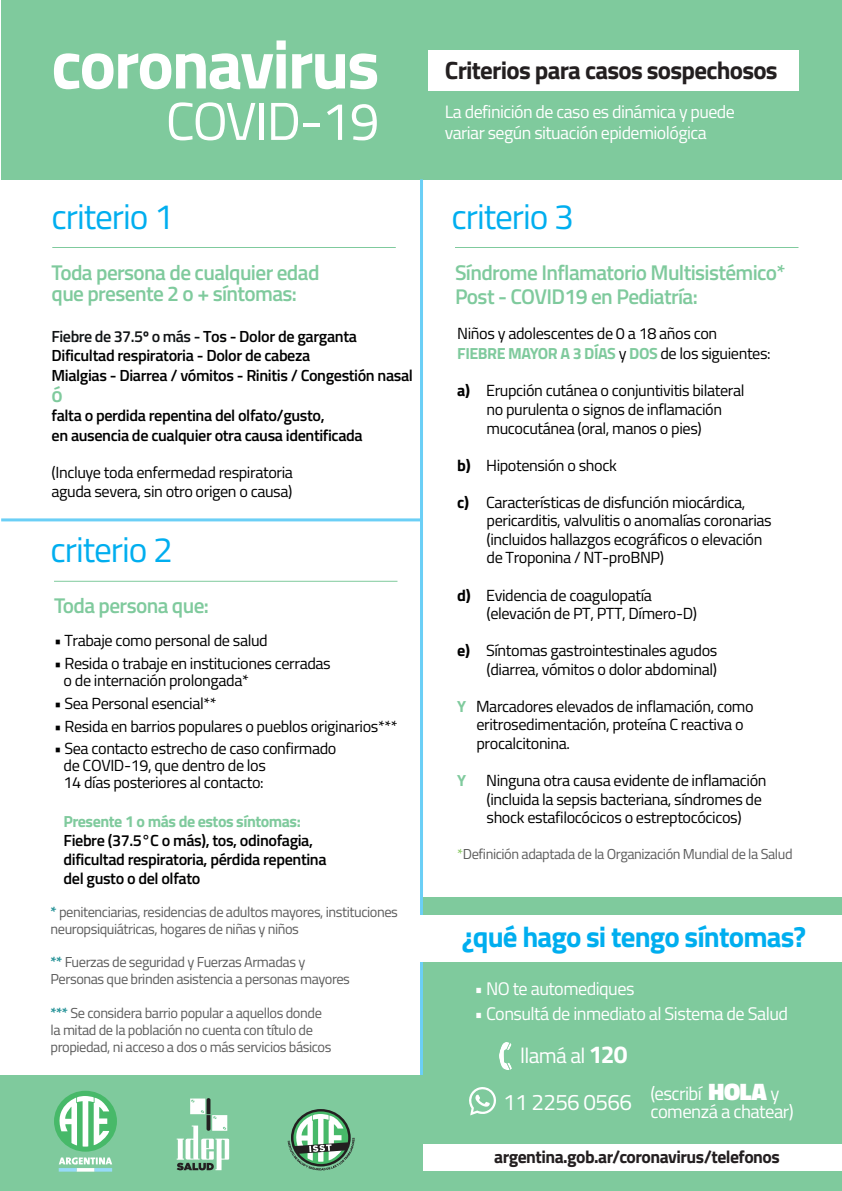
<style>
.page{position:relative;width:842px;height:1191px;background:#fff}
.page>*{position:absolute;margin:0;border:0;box-sizing:border-box;transform-origin:0 0}
.t1{font:700 68.5px "Titillium Web";letter-spacing:-.03em;color:#fff}
.t2{font:53.4px "Titillium Web";letter-spacing:-.03em;color:#fff}
.t3{font:35.4px "Titillium Web";letter-spacing:-.03em;color:#00aeef}
.t4{font:700 29px "Titillium Web";letter-spacing:-.03em;color:#00aeef}
.t5{font:700 25px "Titillium Web";letter-spacing:-.03em;color:#231f20}
.t6{font:22.5px "Titillium Web";letter-spacing:-.03em;color:#fff}
.t7{font:21.4px "Titillium Web";letter-spacing:-.03em;color:#fff}
.t8{font:600 21.3px/21.6px "Titillium Web";letter-spacing:-.03em;color:#7fca9d}
.t9{font:18.7px/18.1px "Titillium Web";letter-spacing:-.03em;color:#fff}
.t10{font:18.2px "Titillium Web";letter-spacing:-.03em;color:#fff}
.t11{font:17.9px/20.9px "Titillium Web";letter-spacing:-.03em;color:#fff}
.t12{font:700 17.7px "Titillium Web";letter-spacing:-.03em;color:#231f20}
.t13{font:16.1px/18.5px "Titillium Web";letter-spacing:-.025em;color:#000001}
.t14{font:600 16.1px/19.2px "Titillium Web";letter-spacing:-.025em;color:#000001}
.t15{font:700 16.1px "Titillium Web";letter-spacing:-.03em;color:#7fca9d}
.t16{font:14.4px/16.8px "Titillium Web";letter-spacing:-.03em;color:#5d5d5d}
.s1{color:#111416}
.s2{font-weight:700;color:#2b959a}
.s3{font-weight:700;color:#7fca9d}
.s4{font-weight:700}
.s5{color:#82c55a}
.s6{font-weight:700;font-size:24.6px}
.s7{font-weight:900;font-size:24.1px}
</style>
<div class="page">
<div style="left:1px;top:0;width:841px;height:179px;background:#7fca9d"></div>
<hr style="left:420px;top:179px;width:3px;height:914px;background:#6bcff6">
<div style="left:427px;top:50px;width:371px;height:41px;background:#fff"></div>
<hr style="left:52px;top:247px;width:344px;height:1px;background:#7fca9d">
<hr style="left:54px;top:581px;width:343px;height:1px;background:#7fca9d">
<hr style="left:455px;top:247px;width:343px;height:1px;background:#7fca9d">
<hr style="left:1px;top:518px;width:419px;height:3px;background:#6bcff6">
<div style="left:0;top:1075px;width:426px;height:116px;background:#7fca9d"></div>
<div style="left:423px;top:897px;width:419px;height:294px;background:#7fca9d"></div>
<svg style="left:177px;top:1098px;width:52px;height:72px"></svg>
<div style="left:54px;top:1090px;width:63px;height:61px;background:#47b969;border-radius:50%"></div>
<hr style="left:94px;top:1168px;width:18px;height:3px;background:#97daf8">
<hr style="left:77px;top:1168px;width:17px;height:3px;background:#fff">
<hr style="left:59px;top:1168px;width:18px;height:3px;background:#97daf8">
<svg style="left:54px;top:1096px;width:55px;height:50px"></svg>
<svg style="left:59px;top:1157px;width:53px;height:7px"></svg>
<svg style="left:288px;top:1109px;width:67px;height:61px"></svg>
<div style="left:418px;top:914px;width:424px;height:47px;background:#fff"></div>
<svg style="left:469px;top:1087px;width:27px;height:28px"></svg>
<svg style="left:499px;top:1042px;width:13px;height:28px"></svg>
<div style="left:423px;top:1144px;width:419px;height:26px;background:#fff"></div>
<h1 class="t1" style="left:51px;top:12px;width:330px">coronavirus</h1>
<h2 class="t2" style="left:166px;top:82px;width:215px">COVID-19</h2>
<h3 class="t3" style="left:52px;top:190px;width:124px">criterio 1</h3>
<h3 class="t8" style="left:52px;top:260px;width:269px">Toda persona de cualquier edad que presente 2 o + síntomas:</h3>
<p class="t14" style="left:52px;top:326px;width:363px"><span class="s1">Fiebre de 37.5º o más -</span> Tos - Dolor de garganta<br>Dificultad respiratoria - Dolor de cabeza<br>Mialgias - Diarrea / vómitos - Rinitis / Congestión nasal</p>
<h3 class="t8" style="left:52px;top:383px;width:13px">ó</h3>
<p class="t14" style="left:52px;top:405px;width:313px">falta o perdida repentina del olfato/gusto,<br>en ausencia de cualquier otra causa identificada</p>
<p class="t13" style="left:52px;top:463px;width:243px">(Incluye toda enfermedad respiratoria aguda severa, sin otro origen o causa)</p>
<h3 class="t3" style="left:51px;top:524px;width:124px">criterio 2</h3>
<h3 class="t8" style="left:54px;top:594px;width:156px">Toda persona que:</h3>
<p class="t13" style="left:54px;top:630px;width:215px">• Trabaje como personal de salud</p>
<p class="t13" style="left:63px;top:654px;width:269px;line-height:16.8px;text-indent:-9px">• Resida o trabaje en instituciones cerradas o de internación prolongada*</p>
<p class="t13" style="left:54px;top:693px;width:164px">• Sea Personal esencial**</p>
<p class="t13" style="left:54px;top:716px;width:345px">• Resida en barrios populares o pueblos originarios***</p>
<p class="t13" style="left:63px;top:739px;width:274px;line-height:16.8px;text-indent:-9px">• Sea contacto estrecho de caso confirmado de COVID-19, que dentro de los<br>14 días posteriores al contacto:</p>
<p class="t15" style="left:63px;top:808px;width:239px">Presente 1 o más de estos síntomas:</p>
<p class="t14" style="left:63px;top:830px;width:265px">Fiebre (37.5°C o más), tos, odinofagia, dificultad respiratoria, pérdida repentina del gusto o del olfato</p>
<p class="t16" style="left:51px;top:902px;width:349px"><span class="s2">*</span> penitenciarias, residencias de adultos mayores, instituciones neuropsiquiátricas, hogares de niñas y niños</p>
<p class="t16" style="left:51px;top:953px;width:301px"><span class="s2">**</span> Fuerzas de seguridad y Fuerzas Armadas y<br>Personas que brinden asistencia a personas mayores</p>
<p class="t16" style="left:51px;top:1003px;width:282px"><span class="s2">***</span> Se considera barrio popular a aquellos donde la mitad de la población no cuenta con título de propiedad, ni acceso a dos o más servicios básicos</p>
<h3 class="t5" style="left:445px;top:51px;width:334px">Criterios para casos sospechosos</h3>
<p class="t11" style="left:445px;top:100px;width:292px">La definición de caso es dinámica y puede variar según situación epidemiológica</p>
<h3 class="t3" style="left:452px;top:190px;width:124px">criterio 3</h3>
<h3 class="t8" style="left:455px;top:259px;width:332px;line-height:24.6px">Síndrome Inflamatorio Multisistémico*<br>Post - COVID19 en Pediatría:</h3>
<p class="t13" style="left:457px;top:323px;width:315px;line-height:20px">Niños y adolescentes de 0 a 18 años con<br><span class="s3">FIEBRE MAYOR A 3 DÍAS</span> y <span class="s3">DOS</span> de los siguientes:</p>
<p class="t13" style="left:486px;top:381px;width:259px;text-indent:-29px"><span class="s4">a)</span> Erupción cutánea o conjuntivitis bilateral no purulenta o signos de inflamación mucocutánea (oral, manos o pies)</p>
<p class="t13" style="left:457px;top:455px;width:161px"><span class="s4">b)</span> Hipotensión o shock</p>
<p class="t13" style="left:486px;top:492px;width:287px;text-indent:-29px"><span class="s4">c)</span> Características de disfunción miocárdica, pericarditis, valvulitis o anomalías coronarias (incluidos hallazgos ecográficos o elevación de Troponina / NT-proBNP)</p>
<p class="t13" style="left:486px;top:585px;width:212px;text-indent:-29px"><span class="s4">d)</span> Evidencia de coagulopatía (elevación de PT, PTT, Dímero-D)</p>
<p class="t13" style="left:457px;top:640px;width:262px;text-align:right"><span class="s4">e)</span> Síntomas gastrointestinales agudos (diarrea, vómitos o dolor abdominal)</p>
<p class="t13" style="left:476px;top:696px;width:279px;text-indent:-19px"><span class="s3">Y</span> Marcadores elevados de inflamación, como eritrosedimentación, proteína C reactiva o procalcitonina.</p>
<p class="t13" style="left:486px;top:770px;width:282px;text-indent:-29px"><span class="s3">Y</span> Ninguna otra causa evidente de inflamación (incluida la sepsis bacteriana, síndromes de shock estafilocócicos o estreptocócicos)</p>
<p class="t16" style="left:457px;top:844px;width:337px"><span class="s5">*</span>Definición adaptada de la Organización Mundial de la Salud</p>
<h3 class="t4" style="left:462px;top:915px;width:346px">¿qué hago si tengo síntomas?</h3>
<p class="t10" style="left:474px;top:975px;width:162px">• NO te automediques</p>
<p class="t10" style="left:474px;top:1000px;width:315px">• Consultá de inmediato al Sistema de Salud</p>
<h3 class="t7" style="left:520px;top:1040px;width:109px">llamá al <span class="s6">120</span></h3>
<h3 class="t6" style="left:503px;top:1085px;width:130px">11 2256 0566</h3>
<p class="t9" style="left:650px;top:1083px;width:145px">(escribí <span class="s7">HOLA</span> y comenzá a chatear)</p>
<p class="t12" style="left:494px;top:1143px;width:287px">argentina.gob.ar/coronavirus/telefonos</p>
</div>
